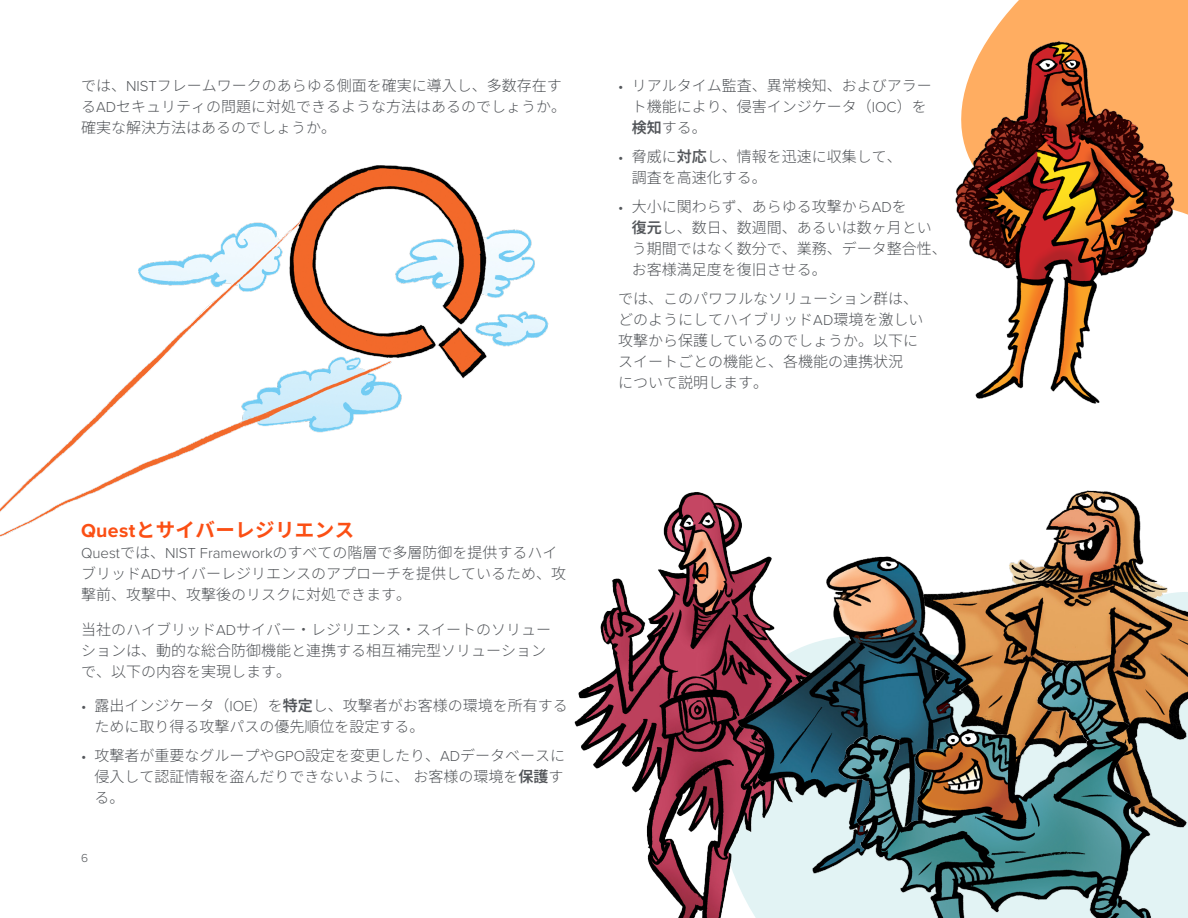
<style>
.page{position:relative;width:1188px;height:918px;background:#fff}
.page>*{position:absolute;margin:0;border:0;box-sizing:border-box;transform-origin:0 0}
.Section_Heading_1{font:700 19.5px "Noto Sans JP";letter-spacing:.02em;color:#fb4f14}
.Body{font:300 15px/21px "Noto Sans JP";color:#53565a}
.t1{font:300 12px "Proxima Nova";color:#53565a}
.s1{font-family:"Proxima Nova"}
.s2{font-weight:600}
</style>
<div class="page">
<img style="left:0;top:165px;width:549px;height:372px">
<img style="left:955px;top:0;width:233px;height:404px">
<img style="left:574px;top:492px;width:236px;height:426px">
<img style="left:992px;top:490px;width:196px;height:348px">
<img style="left:734px;top:541px;width:258px;height:344px">
<img style="left:810px;top:652px;width:372px;height:266px">
<p class="Body" style="left:81px;top:75px;width:487px">では、<span class="s1">NIST</span>フレームワークのあらゆる側面を確実に導入し、多数存在する<span class="s1">AD</span>セキュリティの問題に対処できるような方法はあるのでしょうか。確実な解決方法はあるのでしょうか。</p>
<p class="Section_Heading_1" style="left:81px;top:519px;width:275px"><span class="s1">Quest</span>とサイバーレジリエンス</p>
<p class="Body" style="left:81px;top:542px;width:487px"><span class="s1">Quest</span>では、<span class="s1">NIST Framework</span>のすべての階層で多層防御を提供するハイブリッド<span class="s1">AD</span>サイバーレジリエンスのアプローチを提供しているため、攻撃前、攻撃中、攻撃後のリスクに対処できます。</p>
<p class="Body" style="left:81px;top:619px;width:472px">当社のハイブリッド<span class="s1">AD</span>サイバー・レジリエンス・スイートのソリューションは、動的な総合防御機能と連携する相互補完型ソリューションで、以下の内容を実現します。</p>
<p class="Body" style="left:94px;top:695px;width:475px;text-indent:-14px"><span class="s1">•</span> 露出インジケータ（<span class="s1">IOE</span>）を<span class="s2">特定</span>し、攻撃者がお客様の環境を所有するために取り得る攻撃パスの優先順位を設定する。</p>
<p class="Body" style="left:94px;top:746px;width:472px;text-indent:-14px"><span class="s1">•</span> 攻撃者が重要なグループや<span class="s1">GPO</span>設定を変更したり、<span class="s1">AD</span>データベースに侵入して認証情報を盗んだりできないように、お客様の環境を<span class="s2">保護</span>する。</p>
<p class="t1" style="left:81px;top:849px;width:9px">6</p>
<p class="Body" style="left:632px;top:75px;width:301px;text-indent:-14px"><span class="s1">•</span> リアルタイム監査、異常検知、およびアラート機能により、侵害インジケータ（<span class="s1">IOC</span>）を<span class="s2">検知</span>する。</p>
<p class="Body" style="left:632px;top:146px;width:271px;text-indent:-14px"><span class="s1">•</span> 脅威に<span class="s2">対応</span>し、情報を迅速に収集して、調査を高速化する。</p>
<p class="Body" style="left:632px;top:197px;width:316px;text-indent:-14px"><span class="s1">•</span> 大小に関わらず、あらゆる攻撃から<span class="s1">AD</span>を<br><span class="s2">復元</span>し、数日、数週間、あるいは数ヶ月という期間ではなく数分で、業務、データ整合性、お客様満足度を復旧させる。</p>
<p class="Body" style="left:618px;top:289px;width:307px">では、このパワフルなソリューション群は、どのようにしてハイブリッド<span class="s1">AD</span>環境を激しい攻撃から保護しているのでしょうか。以下にスイートごとの機能と、各機能の連携状況<br>について説明します。</p>
</div>
